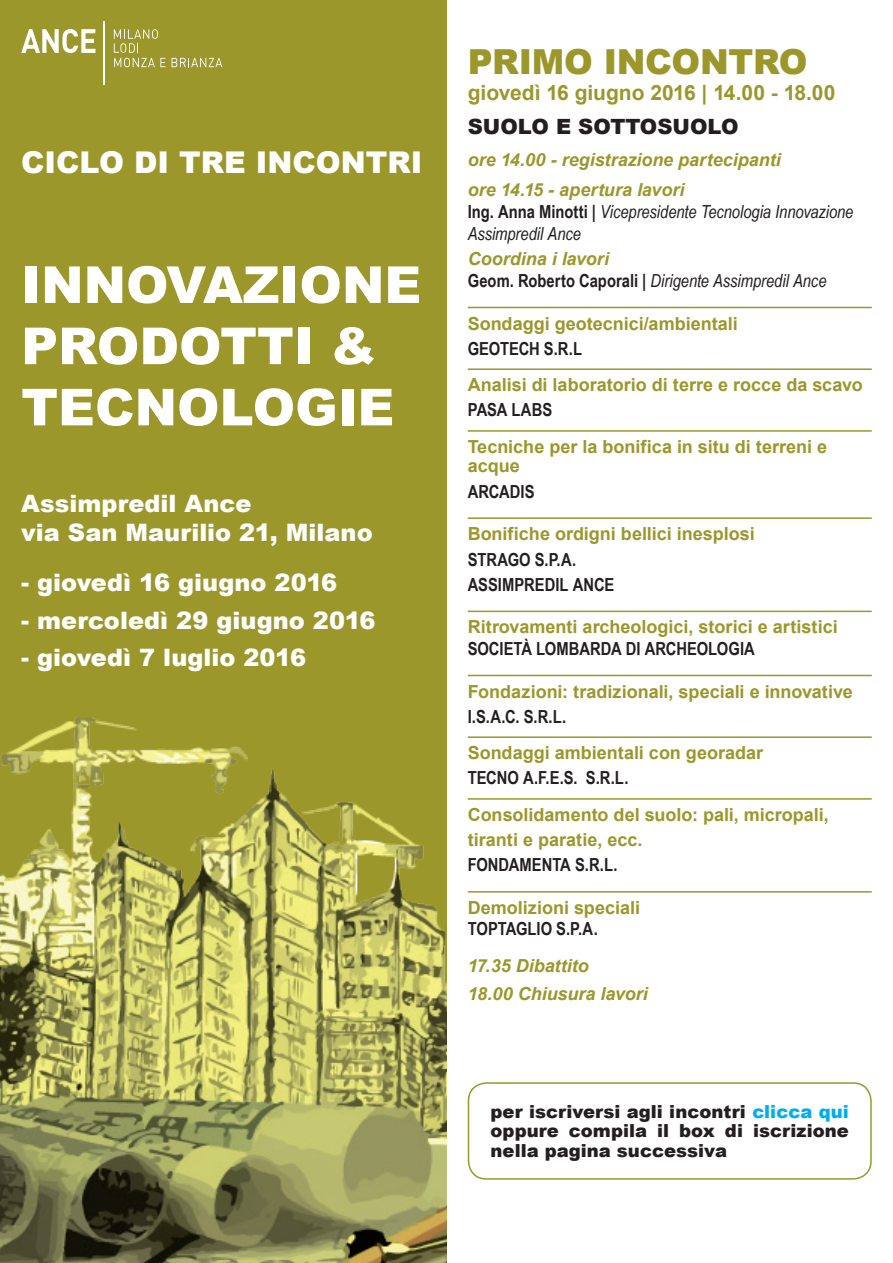
<style>
.page{position:relative;width:893px;height:1263px;background:#fff}
.page>*{position:absolute;margin:0;border:0;box-sizing:border-box;transform-origin:0 0}
.t1{font:900 51px "Arial";color:#fff}
.t2{font:900 34.5px "Arial";letter-spacing:-.01em;color:#9c972a}
.t3{font:900 30px "Arial";color:#fff}
.t4{font:900 24px/28.8px "Arial";color:#fff}
.t5{font:700 21px "Arial";color:#9c972a}
.t6{font:900 21px "Arial";color:#231f20}
.t7{font:700 18px/19.5px "Arial";color:#9c972a}
.t8{font:700 18px/25.2px "Arial Narrow";color:#231f20}
.t9{font:italic 18px/21.6px "Arial Narrow";letter-spacing:-.005em;color:#231f20}
.t10{font:italic 700 18px/30.2px "Arial";color:#9c972a}
.t11{font:900 18px/19.5px "Arial";letter-spacing:.005em;color:#231f20;text-align:justify}
.s1{font-weight:700;font-style:normal}
.s2{color:#00aeef}
</style>
<div class="page">
<div style="left:0;top:0;width:446px;height:1263px;background:#9c972a"></div>
<img style="left:0;top:718px;width:446px;height:545px">
<hr style="left:103px;top:21px;width:2px;height:64px;background:#fff">
<svg style="left:21px;top:29px;width:74px;height:24px"></svg>
<svg style="left:114px;top:29px;width:52px;height:38px"></svg>
<svg style="left:172px;top:58px;width:50px;height:9px"></svg>
<hr style="left:468px;top:307px;width:404px;height:1px;background:#9c972a">
<hr style="left:468px;top:368px;width:404px;height:2px;background:#9c972a">
<hr style="left:468px;top:430px;width:404px;height:2px;background:#9c972a">
<hr style="left:468px;top:517px;width:404px;height:2px;background:#9c972a">
<hr style="left:468px;top:611px;width:404px;height:1px;background:#9c972a">
<hr style="left:468px;top:675px;width:404px;height:1px;background:#9c972a">
<hr style="left:468px;top:736px;width:404px;height:2px;background:#9c972a">
<hr style="left:468px;top:798px;width:404px;height:2px;background:#9c972a">
<hr style="left:468px;top:891px;width:404px;height:1px;background:#9c972a">
<div style="left:468px;top:1082px;width:404px;height:98px;border:2px solid #9c972a;border-radius:18px"></div>
<h3 class="t3" style="left:21px;top:140px;width:403px">ciclo di TRE incontri</h3>
<h1 class="t1" style="left:21px;top:248px;width:37px">INNO</h1>
<h1 class="t1" style="left:166px;top:248px;width:147px">VAZION</h1>
<h1 class="t1" style="left:384px;top:248px;width:38px">E</h1>
<h1 class="t1" style="left:21px;top:309px;width:117px">PRODO</h1>
<h1 class="t1" style="left:220px;top:309px;width:157px">TTI &amp;</h1>
<h1 class="t1" style="left:21px;top:370px;width:114px">TECNOLO</h1>
<h1 class="t1" style="left:295px;top:370px;width:101px">GIE</h1>
<h3 class="t4" style="left:21px;top:489px;width:353px">Assimpredil Ance<br>via San Maurilio 21, Milano</h3>
<h3 class="t4" style="left:21px;top:568px;width:318px">- giovedì 16 giugno 2016</h3>
<h3 class="t4" style="left:21px;top:605px;width:356px">- mercoledì 29 giugno 2016</h3>
<h3 class="t4" style="left:21px;top:643px;width:286px">- giovedì 7 luglio 2016</h3>
<h2 class="t2" style="left:468px;top:37px;width:161px">PrimO INCON</h2>
<h2 class="t2" style="left:728px;top:37px;width:78px">TRO</h2>
<p class="t5" style="left:468px;top:79px;width:369px">giovedì 16 giugno 2016 | 14.00 - 18.00</p>
<p class="t6" style="left:468px;top:111px;width:272px">Suolo e sottosuolo</p>
<p class="t10" style="left:468px;top:145px;width:314px">ore 14.00 - registrazione partecipanti ore 14.15 - apertura lavori</p>
<p class="t9" style="left:468px;top:200px;width:387px"><span class="s1">Ing. Anna Minotti |</span> Vicepresidente Tecnologia Innovazione<br>Assimpredil Ance</p>
<p class="t10" style="left:468px;top:244px;width:143px">Coordina i lavori</p>
<p class="t9" style="left:468px;top:269px;width:360px"><span class="s1">Geom. Roberto Caporali |</span> Dirigente Assimpredil Ance</p>
<p class="t7" style="left:468px;top:314px;width:272px">Sondaggi geotecnici/ambientali</p>
<p class="t8" style="left:468px;top:335px;width:116px">GEOTECH S.r.l</p>
<p class="t7" style="left:468px;top:376px;width:396px">Analisi di laboratorio di terre e rocce da scavo</p>
<p class="t8" style="left:468px;top:397px;width:86px">PASA LABS</p>
<p class="t7" style="left:468px;top:437px;width:361px">Tecniche per la bonifica in situ di terreni e acque</p>
<p class="t8" style="left:468px;top:478px;width:68px">ARCADIS</p>
<p class="t7" style="left:468px;top:525px;width:288px">Bonifiche ordigni bellici inesplosi</p>
<p class="t8" style="left:468px;top:546px;width:110px">STRAGO S.p.A.<br>Assimpredi</p>
<p class="t8" style="left:560px;top:571px;width:56px">l ANCE</p>
<p class="t7" style="left:468px;top:618px;width:371px">Ritrovamenti archeologici, storici e artistici</p>
<p class="t8" style="left:468px;top:635px;width:289px">SOCIETÀ LOMBARDA DI ARCHEOLOGIA</p>
<p class="t7" style="left:468px;top:682px;width:386px">Fondazioni: tradizionali, speciali e innovative</p>
<p class="t8" style="left:468px;top:703px;width:100px">I.S.A.C. S.R.L.</p>
<p class="t7" style="left:468px;top:744px;width:297px">Sondaggi ambientali con georadar</p>
<p class="t8" style="left:468px;top:765px;width:162px">TECNO A.F.E.S. S.r.l.</p>
<p class="t7" style="left:468px;top:802px;width:362px;line-height:25.2px">Consolidamento del suolo: pali, micropali, tiranti e paratie, ecc.</p>
<p class="t8" style="left:468px;top:851px;width:151px">FONDAMENTA S.r.l.</p>
<p class="t7" style="left:468px;top:898px;width:174px">Demolizioni speciali</p>
<p class="t8" style="left:468px;top:916px;width:131px">TOPTAGLIO S.p.A.</p>
<p class="t10" style="left:468px;top:952px;width:182px;line-height:28px">17.35 Dibattito<br>18.00 Chiusura lavori</p>
<p class="t11" style="left:490px;top:1101px;width:360px">per iscriversi agli incontri <span class="s2">clicca qui </span>oppure compila il box di iscrizione nella pagina successiva</p>
</div>
